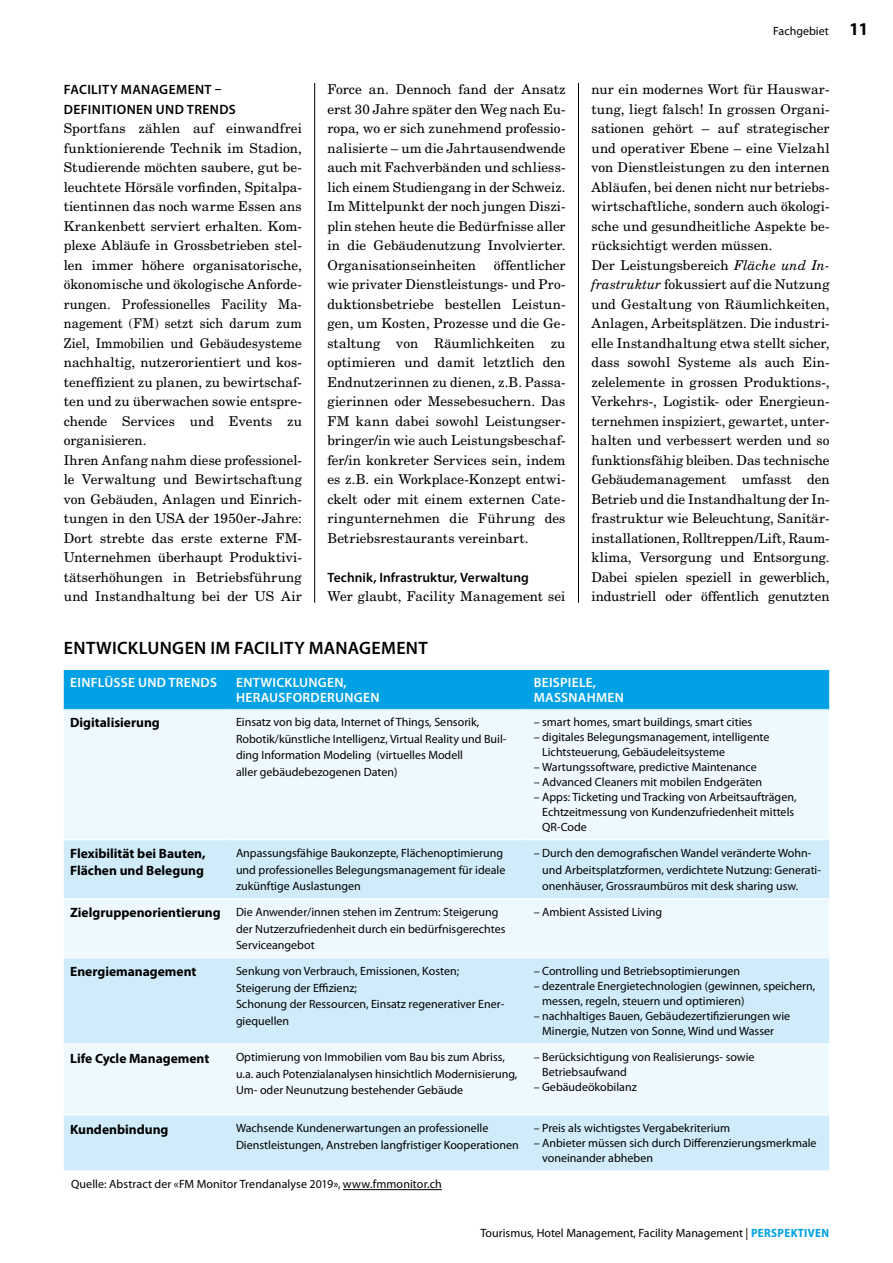
<style>
.page{position:relative;width:893px;height:1263px;background:#fff}
.page>*{position:absolute;margin:0;border:0;box-sizing:border-box;transform-origin:0 0}
.t1{font:600 18px "Myriad Pro";letter-spacing:.015em;color:#000}
.t2{font:700 semi-condensed 18px "Myriad Pro";color:#000}
.t3{font:13.5px/19.5px "New Century Schlbk LT Std";letter-spacing:.005em;color:#000;text-align:justify}
.t4{font:700 13.5px/16.5px "Myriad Pro";color:#000}
.t5{font:600 13.5px/19.5px "Myriad Pro";letter-spacing:.02em;color:#000}
.t6{font:600 13.5px/15.1px "Myriad Pro";letter-spacing:.02em;color:#fff}
.t7{font:12px/16.5px "Myriad Pro";color:#000}
.s1{font-style:italic}
.s2{font-weight:700;font-size:13.5px}
.s3{font-weight:700;font-stretch:semi-condensed;color:#00a1e5}
</style>
<div class="page">
<hr style="left:314px;top:83px;width:1px;height:520px;background:#000">
<hr style="left:578px;top:83px;width:1px;height:520px;background:#000">
<div style="left:64px;top:671px;width:765px;height:37px;background:#00a1e5"></div>
<div style="left:64px;top:709px;width:765px;height:130px;background:#eef9fe"></div>
<svg style="left:64px;top:840px;width:765px;height:330px;background:#dbf1fc"></svg>
<hr style="left:64px;top:670px;width:166px;height:1px;background:#00a1e5">
<hr style="left:230px;top:670px;width:297px;height:1px;background:#00a1e5">
<hr style="left:527px;top:670px;width:302px;height:1px;background:#00a1e5">
<hr style="left:64px;top:708px;width:166px;height:1px;background:#00a1e5">
<hr style="left:230px;top:708px;width:297px;height:1px;background:#00a1e5">
<hr style="left:527px;top:708px;width:302px;height:1px;background:#00a1e5">
<hr style="left:64px;top:898px;width:166px;height:1px;background:#fff">
<hr style="left:230px;top:898px;width:297px;height:1px;background:#fff">
<hr style="left:527px;top:898px;width:302px;height:1px;background:#fff">
<hr style="left:64px;top:957px;width:166px;height:1px;background:#fff">
<hr style="left:230px;top:957px;width:297px;height:1px;background:#fff">
<hr style="left:527px;top:957px;width:302px;height:1px;background:#fff">
<hr style="left:64px;top:1043px;width:166px;height:1px;background:#fff">
<hr style="left:230px;top:1043px;width:297px;height:1px;background:#fff">
<hr style="left:527px;top:1043px;width:302px;height:1px;background:#fff">
<hr style="left:64px;top:1114px;width:166px;height:1px;background:#fff">
<hr style="left:230px;top:1114px;width:297px;height:1px;background:#fff">
<hr style="left:527px;top:1114px;width:302px;height:1px;background:#fff">
<hr style="left:343px;top:1189px;width:99px;height:1px;background:#000">
<p class="t3" style="left:327px;top:80px;width:240px">Force an. Dennoch fand der Ansatz erst 30 Jahre später den Weg nach Eu&shy;ropa, wo er sich zunehmend professio&shy;nalisierte – um die Jahrtausendwende auch mit Fachverbänden und schliess&shy;lich einem Studiengang in der Schweiz.<br>Im Mittelpunkt der noch jungen Diszi&shy;plin stehen heute die Bedürfnisse aller in die Gebäudenutzung Involvierter.<br>Organisationseinheiten</p>
<p class="t5" style="left:64px;top:80px;width:173px">FACILITY MANAGEMENT –<br>DEFINITIONEN UND TRENDS</p>
<p class="t3" style="left:64px;top:119px;width:240px;text-align:left">Sportfans zählen auf einwandfrei funktionierende Technik im Stadion, Studierende möchten saubere, gut be&shy;leuchtete Hörsäle vorfinden, Spitalpa&shy;tientinnen das noch warme Essen ans Krankenbett serviert erhalten. Kom&shy;plexe Abläufe in Grossbetrieben stel&shy;len immer höhere organisatorische, ökonomische und ökologische Anforde&shy;rungen. Professionelles Facility Ma&shy;nagement (FM) setzt sich darum zum Ziel, Immobilien und Gebäudesysteme nachhaltig, nutzerorientiert und kos&shy;teneffizient zu planen, zu bewirtschaf&shy;ten und zu überwachen sowie entspre&shy;chende Services und Events zu organisieren.<br>Ihren Anfang nahm diese professionel&shy;le Verwaltung und Bewirtschaftung von Gebäuden, Anlagen und Einrich&shy;tungen in den USA der 1950er-Jahre:<br>Dort strebte das erste externe FM-Unternehmen überhaupt Produktivi&shy;tätserhöhungen in Betriebsführung und Instandhaltung bei der US Air</p>
<h1 class="t1" style="left:64px;top:636px;width:365px">ENTWICKLUNGEN IM FACILITY MANAGEMENT</h1>
<p class="t3" style="left:327px;top:255px;width:240px;text-indent:166px">öffentlicher wie privater Dienstleistungs- und Pro&shy;duktionsbetriebe bestellen Leistun&shy;gen, um Kosten, Prozesse und die Ge&shy;staltung von Räumlichkeiten zu optimieren und damit letztlich den Endnutzerinnen zu dienen, z.B. Passa&shy;gierinnen oder Messebesuchern. Das FM kann dabei sowohl Leistungser&shy;bringer/in wie auch Leistungsbeschaf&shy;fer/in konkreter Services sein, indem es z.B. ein Workplace-Konzept entwi&shy;ckelt oder mit einem externen Cate&shy;ringunternehmen die Führung des Betriebsrestaurants vereinbart.</p>
<p class="t5" style="left:327px;top:567px;width:203px">Technik, Infrastruktur, Verwaltung</p>
<p class="t3" style="left:327px;top:587px;width:240px">Wer glaubt, Facility Management sei</p>
<p class="t7" style="left:773px;top:22px;width:57px">Fachgebiet</p>
<p class="t3" style="left:591px;top:80px;width:240px;text-align:left">nur ein modernes Wort für Hauswar&shy;tung, liegt falsch! In grossen Organi&shy;sationen gehört – auf strategischer und operativer Ebene – eine Vielzahl von Dienstleistungen zu den internen Abläufen, bei denen nicht nur betriebs&shy;wirtschaftliche, sondern auch ökologi&shy;sche und gesundheitliche Aspekte be&shy;rücksichtigt werden müssen.<br>Der Leistungsbereich <span class="s1">Fläche und In&shy;frastruktur</span> fokussiert auf die Nutzung und Gestaltung von Räumlichkeiten, Anlagen, Arbeitsplätzen. Die industri&shy;elle Instandhaltung etwa stellt sicher, dass sowohl Systeme als auch Ein&shy;zelelemente in grossen Produktions-, Verkehrs-, Logistik- oder Energieun&shy;ternehmen inspiziert, gewartet, unter&shy;halten und verbessert werden und so funktionsfähig bleiben. Das technische Gebäudemanagement umfasst den Betrieb und die Instandhaltung der In&shy;frastruktur wie Beleuchtung, Sanitär&shy;installationen, Rolltreppen/Lift, Raum&shy;klima, Versorgung und Entsorgung.<br>Dabei spielen speziell in gewerblich, industriell oder öffentlich genutzten</p>
<p class="t6" style="left:70px;top:674px;width:148px">EINFLÜSSE UND TRENDS</p>
<p class="t6" style="left:236px;top:674px;width:145px">ENTWICKLUNGEN,<br>HERAUSFORDERUNGEN</p>
<p class="t6" style="left:534px;top:674px;width:92px">BEISPIELE,<br>MASSNAHMEN</p>
<p class="t4" style="left:70px;top:714px;width:91px">Digitalisierung</p>
<p class="t7" style="left:236px;top:714px;width:272px">Einsatz von big data, Internet of Things, Sensorik, Robotik/künstliche Intelligenz, Virtual Reality und Buil&shy;ding Information Modeling (virtuelles Modell<br>aller gebäudebezogenen Daten)</p>
<p class="t7" style="left:534px;top:714px;width:220px">– smart homes, smart buildings, smart cities</p>
<p class="t7" style="left:542px;top:729px;width:229px;line-height:15px;text-indent:-9px">– digitales Belegungsmanagement, intelligente<br>Lichtsteuerung, Gebäudeleitsysteme</p>
<p class="t7" style="left:534px;top:759px;width:225px">– Wartungssoftware, predictive Maintenance</p>
<p class="t7" style="left:534px;top:774px;width:230px">– Advanced Cleaners mit mobilen Endgeräten</p>
<p class="t7" style="left:542px;top:789px;width:256px;line-height:15px;text-indent:-9px">– Apps: Ticketing und Tracking von Arbeitsaufträgen,<br>Echtzeitmessung von Kundenzufriedenheit mittels<br>QR-Code</p>
<p class="t4" style="left:70px;top:845px;width:137px">Flexibilität bei Bauten,<br>Flächen und Belegung</p>
<p class="t7" style="left:236px;top:845px;width:271px">Anpassungsfähige Baukonzepte, Flächenoptimierung und professionelles Belegungsmanagement für ideale zukünftige Auslastungen</p>
<p class="t7" style="left:542px;top:845px;width:280px;text-indent:-9px">– Durch den demografischen Wandel veränderte Wohn&shy;und Arbeitsplatzformen, verdichtete Nutzung: Generati&shy;onenhäuser, Grossraumbüros mit desk sharing usw.</p>
<p class="t7" style="left:236px;top:904px;width:271px;text-indent:-166px"><span class="s2">Zielgruppenorientierung</span> Die Anwender/innen stehen im Zentrum: Steigerung der Nutzerzufriedenheit durch ein bedürfnisgerechtes<br>Serviceangebot</p>
<p class="t7" style="left:534px;top:904px;width:130px">– Ambient Assisted Living</p>
<p class="t4" style="left:70px;top:963px;width:128px">Energiemanagement</p>
<p class="t7" style="left:236px;top:963px;width:270px">Senkung von Verbrauch, Emissionen, Kosten; Steigerung der Effizienz;<br>Schonung der Ressourcen, Einsatz regenerativer Ener&shy;giequellen</p>
<p class="t7" style="left:534px;top:963px;width:208px">– Controlling und Betriebsoptimierungen</p>
<p class="t7" style="left:542px;top:978px;width:274px;line-height:15px;text-indent:-9px">– dezentrale Energietechnologien (gewinnen, speichern, messen, regeln, steuern und optimieren)</p>
<p class="t7" style="left:542px;top:1008px;width:250px;line-height:15px;text-indent:-9px">– nachhaltiges Bauen, Gebäudezertifizierungen wie<br>Minergie, Nutzen von Sonne, Wind und Wasser</p>
<p class="t4" style="left:70px;top:1049px;width:141px">Life Cycle Management</p>
<p class="t7" style="left:236px;top:1049px;width:283px">Optimierung von Immobilien vom Bau bis zum Abriss, u.a. auch Potenzialanalysen hinsichtlich Modernisierung,<br>Um- oder Neunutzung bestehender Gebäude</p>
<p class="t7" style="left:542px;top:1050px;width:214px;line-height:15px;text-indent:-9px">– Berücksichtigung von Realisierungs- sowie<br>Betriebsaufwand</p>
<p class="t7" style="left:534px;top:1079px;width:105px">– Gebäudeökobilanz</p>
<p class="t4" style="left:70px;top:1120px;width:100px">Kundenbindung</p>
<p class="t7" style="left:236px;top:1120px;width:284px">Wachsende Kundenerwartungen an professionelle<br>Dienstleistungen, Anstreben langfristiger Kooperationen</p>
<p class="t7" style="left:534px;top:1120px;width:198px">– Preis als wichtigstes Vergabekriterium</p>
<p class="t7" style="left:542px;top:1136px;width:276px;line-height:15px;text-indent:-9px">– Anbieter müssen sich durch Differenzierungsmerkmale voneinander abheben</p>
<p class="t7" style="left:71px;top:1176px;width:372px">Quelle: Abstract der «FM Monitor Trendanalyse 2019», www.fmmonitor.ch</p>
<p class="t7" style="left:481px;top:1225px;width:350px">Tourismus, Hotel Management, Facility Management | <span class="s3">PERSPEKTIVEN</span></p>
<h1 class="t2" style="left:850px;top:19px;width:20px">11</h1>
</div>
